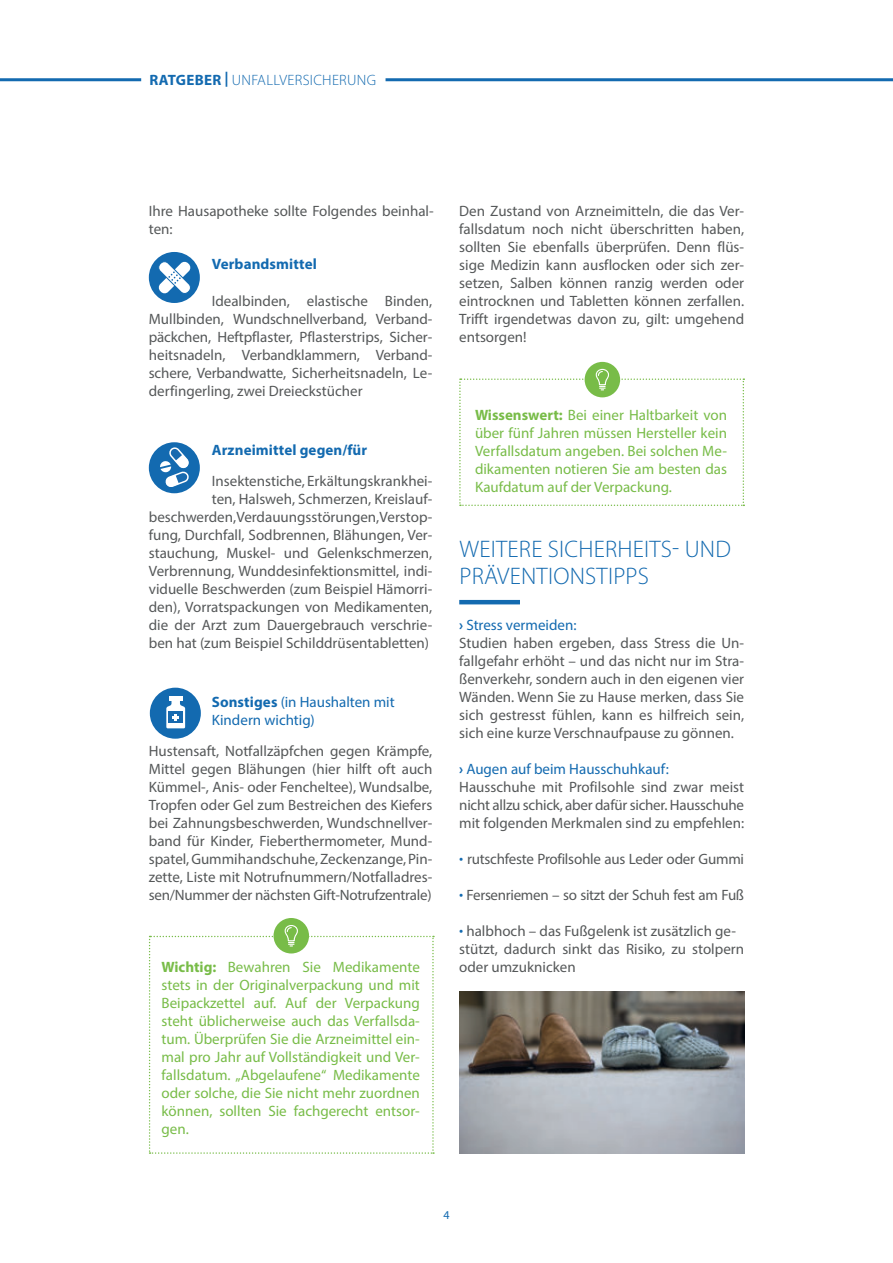
<style>
.page{position:relative;width:893px;height:1263px;background:#fff}
.page>*{position:absolute;margin:0;border:0;box-sizing:border-box;transform-origin:0 0}
.t1{font:300 24px/27px "Myriad Pro";letter-spacing:.01em;color:#136ab0}
.t2{font:15px/18px "Myriad Pro";color:#555859}
.t3{font:15px/18px "Myriad Pro";color:#78bc48;text-align:justify}
.t4{font:15px/18px "Myriad Pro";color:#136ab0}
.t5{font:15px "Myriad Pro";letter-spacing:-.02em;color:#555859}
.t6{font:700 15px "Myriad Pro";letter-spacing:.005em;color:#136ab0}
.t7{font:300 15px "Myriad Pro";letter-spacing:.02em;color:#136ab0}
.t8{font:12px "Myriad Pro";color:#136ab0}
.s1{font-weight:700}
.s2{font-weight:700;color:#136ab0}
.s3{color:#136ab0}
</style>
<div class="page">
<hr style="left:0;top:78px;width:141px;height:3px;background:#136ab0">
<hr style="left:386px;top:78px;width:507px;height:3px;background:#136ab0">
<div style="left:585px;top:362px;width:35px;height:35px;background:#78bc48;border-radius:50%"></div>
<svg style="left:459px;top:369px;width:285px;height:137px"></svg>
<hr style="left:459px;top:600px;width:61px;height:4px;background:#136ab0">
<div style="left:149px;top:252px;width:51px;height:51px;background:#136ab0;border-radius:50%"></div>
<svg style="left:158px;top:261px;width:33px;height:33px"></svg>
<div style="left:149px;top:442px;width:51px;height:51px;background:#136ab0;border-radius:50%"></div>
<svg style="left:160px;top:447px;width:31px;height:42px"></svg>
<div style="left:150px;top:688px;width:51px;height:51px;background:#136ab0;border-radius:50%"></div>
<div style="left:169px;top:696px;width:14px;height:5px;background:#fff"></div>
<svg style="left:166px;top:701px;width:19px;height:27px"></svg>
<img style="left:459px;top:991px;width:285px;height:163px">
<div style="left:274px;top:918px;width:35px;height:35px;background:#78bc48;border-radius:50%"></div>
<svg style="left:149px;top:925px;width:285px;height:229px"></svg>
<p class="t7" style="left:150px;top:73px;width:228px"><span class="s1">RATGEBER |</span> UNFALLVERSICHERUNG</p>
<p class="t2" style="left:149px;top:202px;width:286px">Ihre Hausapotheke sollte Folgendes beinhal&shy;ten:</p>
<p class="t6" style="left:212px;top:257px;width:107px">Verbandsmittel</p>
<p class="t2" style="left:149px;top:292px;width:285px;text-align:justify;text-indent:63px">Idealbinden, elastische Binden, Mullbinden, Wundschnellverband, Verband&shy;päckchen, Heftpflaster, Pflasterstrips, Sicher&shy;heitsnadeln, Verbandklammern, Verband&shy;schere, Verbandwatte, Sicherheitsnadeln, Le&shy;derfingerling, zwei Dreieckstücher</p>
<p class="t6" style="left:212px;top:442px;width:157px">Arzneimittel gegen/für</p>
<p class="t2" style="left:149px;top:472px;width:285px;text-align:right">Insektenstiche, Erkältungskrankhei-<br>ten, Halsweh, Schmerzen, Kreislauf&shy;beschwerden, Verdauungsstörungen, Verstop&shy;fung, Durchfall, Sodbrennen, Blähungen, Ver&shy;stauchung, Muskel- und Gelenkschmerzen, Verbrennung, Wunddesinfektionsmittel, indi&shy;viduelle Beschwerden (zum Beispiel Hämorri&shy;den), Vorratspackungen von Medikamenten, die der Arzt zum Dauergebrauch verschrie&shy;ben hat (zum Beispiel Schilddrüsentabletten)</p>
<p class="t4" style="left:212px;top:694px;width:184px"><span class="s1">Sonstiges</span> (in Haushalten mit<br>Kindern wichtig)</p>
<p class="t2" style="left:149px;top:742px;width:285px;text-align:justify">Hustensaft, Notfallzäpfchen gegen Krämpfe, Mittel gegen Blähungen (hier hilft oft auch Kümmel-, Anis- oder Fencheltee), Wundsalbe, Tropfen oder Gel zum Bestreichen des Kiefers bei Zahnungsbeschwerden, Wundschnellver&shy;band für Kinder, Fieberthermometer, Mund&shy;spatel, Gummihandschuhe, Zeckenzange, Pin&shy;zette, Liste mit Notrufnummern/Notfalladres&shy;sen/Nummer der nächsten Gift-Notrufzentrale)</p>
<p class="t3" style="left:162px;top:958px;width:260px"><span class="s1">Wichtig:</span> Bewahren Sie Medikamente stets in der Originalverpackung und mit Beipackzettel auf. Auf der Verpackung steht üblicherweise auch das Verfallsda&shy;tum. Überprüfen Sie die Arzneimittel ein&shy;mal pro Jahr auf Vollständigkeit und Ver&shy;fallsdatum. „Abgelaufene“ Medikamente oder solche, die Sie nicht mehr zuordnen können, sollten Sie fachgerecht entsor&shy;gen.</p>
<p class="t2" style="left:459px;top:202px;width:286px;text-align:justify">Den Zustand von Arzneimitteln, die das Ver&shy;fallsdatum noch nicht überschritten haben, sollten Sie ebenfalls überprüfen. Denn flüs&shy;sige Medizin kann ausflocken oder sich zer&shy;setzen, Salben können ranzig werden oder eintrocknen und Tabletten können zerfallen.<br>Trifft irgendetwas davon zu, gilt: umgehend entsorgen!</p>
<p class="t3" style="left:475px;top:406px;width:253px"><span class="s1">Wissenswert:</span> Bei einer Haltbarkeit von über fünf Jahren müssen Hersteller kein Verfallsdatum angeben. Bei solchen Me&shy;dikamenten notieren Sie am besten das Kaufdatum auf der Verpackung.</p>
<h1 class="t1" style="left:459px;top:537px;width:273px">WEITERE SICHERHEITS- UND<br>PRÄVENTIONSTIPPS</h1>
<p class="t2" style="left:459px;top:616px;width:286px"><span class="s2">›</span> <span class="s3">Stress vermeiden:<br></span>Studien haben ergeben, dass Stress die Un&shy;fallgefahr erhöht – und das nicht nur im Stra&shy;ßenverkehr, sondern auch in den eigenen vier Wänden. Wenn Sie zu Hause merken, dass Sie sich gestresst fühlen, kann es hilfreich sein, sich eine kurze Verschnaufpause zu gönnen.</p>
<p class="t2" style="left:459px;top:760px;width:286px"><span class="s2">›</span> <span class="s3">Augen auf beim Hausschuhkauf:<br></span>Hausschuhe mit Profilsohle sind zwar meist nicht allzu schick, aber dafür sicher. Hausschuhe mit folgenden Merkmalen sind zu empfehlen:</p>
<p class="t2" style="left:459px;top:850px;width:286px"><span class="s2">·</span> rutschfeste Profilsohle aus Leder oder Gummi</p>
<p class="t5" style="left:459px;top:888px;width:286px"><span class="s2">·</span> Fersenriemen – so sitzt der Schuh fest am Fuß</p>
<p class="t2" style="left:459px;top:922px;width:286px"><span class="s2">·</span> halbhoch – das Fußgelenk ist zusätzlich ge&shy;stützt, dadurch sinkt das Risiko, zu stolpern oder umzuknicken</p>
<p class="t8" style="left:443px;top:1209px;width:8px">4</p>
</div>
